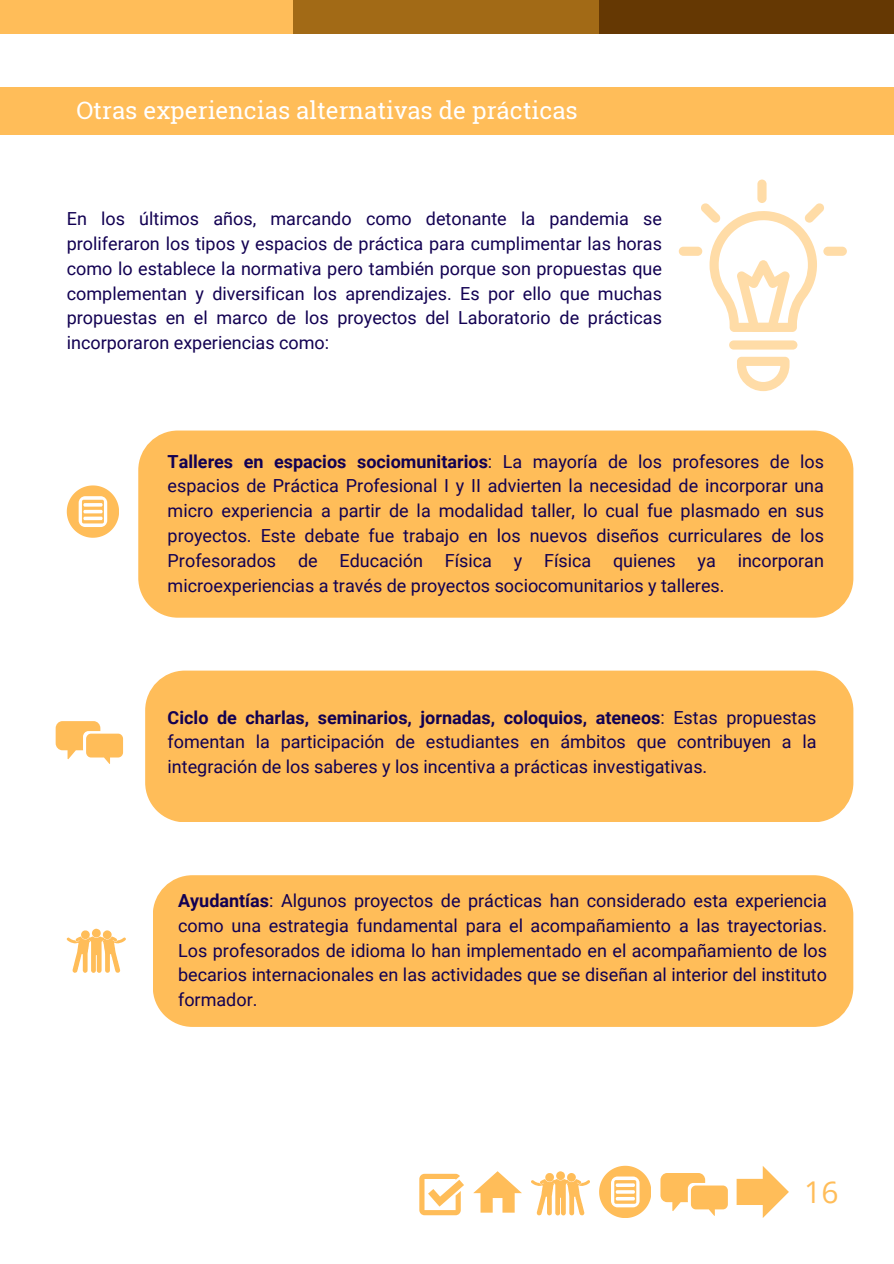
<style>
.page{position:relative;width:894px;height:1264px;background:#fff}
.page>*{position:absolute;margin:0;border:0;box-sizing:border-box;transform-origin:0 0}
.t1{font:30px "Open Sans";color:#ffbd59}
.t2{font:24px "Roboto Slab";color:#fff}
.t3{font:18px/24.8px "Roboto";color:#120052;text-align:justify}
.s1{font-weight:700}
</style>
<div class="page">
<svg style="left:473px;top:1171px;width:48px;height:41px"></svg>
<svg style="left:531px;top:1171px;width:58px;height:44px"></svg>
<svg style="left:599px;top:1165px;width:51px;height:52px"></svg>
<svg style="left:660px;top:1173px;width:67px;height:42px"></svg>
<svg style="left:419px;top:1173px;width:45px;height:42px"></svg>
<svg style="left:736px;top:1166px;width:52px;height:51px"></svg>
<div style="left:0;top:0;width:300px;height:34px;background:#ffbd59"></div>
<div style="left:598px;top:0;width:295px;height:34px;background:#653803"></div>
<div style="left:293px;top:0;width:305px;height:34px;background:#a26a16"></div>
<div style="left:0;top:87px;width:893px;height:47px;background:#ffbd59"></div>
<div style="left:757px;top:179px;width:9px;height:24px;background:#ffdca7;border-radius:5px"></div>
<div style="left:823px;top:247px;width:23px;height:9px;background:#ffdca7;border-radius:5px"></div>
<div style="left:678px;top:247px;width:24px;height:9px;background:#ffdca7;border-radius:5px"></div>
<div style="left:728px;top:340px;width:69px;height:9px;background:#ffdca7;border-radius:5px"></div>
<svg style="left:737px;top:357px;width:52px;height:34px"></svg>
<svg style="left:700px;top:203px;width:124px;height:129px"></svg>
<svg style="left:56px;top:721px;width:67px;height:42px"></svg>
<div style="left:138px;top:430px;width:715px;height:187px;background:#ffbd59"></div>
<div style="left:145px;top:670px;width:708px;height:152px;background:#ffbd59"></div>
<div style="left:153px;top:875px;width:700px;height:151px;background:#ffbd59"></div>
<svg style="left:67px;top:485px;width:51px;height:52px"></svg>
<svg style="left:67px;top:928px;width:58px;height:45px"></svg>
<p class="t2" style="left:76px;top:94px;width:503px">Otras experiencias alternativas de prácticas</p>
<h2 class="t3" style="left:67px;top:207px;width:596px">En los últimos años, marcando como detonante la pandemia se proliferaron los tipos y espacios de práctica para cumplimentar las horas como lo establece la normativa pero también porque son propuestas que complementan y diversifican los aprendizajes. Es por ello que muchas propuestas en el marco de los proyectos del Laboratorio de prácticas incorporaron experiencias como:</h2>
<p class="t3" style="left:167px;top:449px;width:657px"><span class="s1">Talleres en espacios sociomunitarios</span>: La mayoría de los profesores de los espacios de Práctica Profesional I y II advierten la necesidad de incorporar una micro experiencia a partir de la modalidad taller, lo cual fue plasmado en sus proyectos. Este debate fue trabajo en los nuevos diseños curriculares de los Profesorados de Educación Física y Física quienes ya incorporan microexperiencias a través de proyectos sociocomunitarios y talleres.</p>
<p class="t3" style="left:167px;top:705px;width:650px"><span class="s1">Ciclo de charlas, seminarios, jornadas, coloquios, ateneos</span>: Estas propuestas fomentan la participación de estudiantes en ámbitos que contribuyen a la integración de los saberes y los incentiva a prácticas investigativas.</p>
<p class="t3" style="left:178px;top:888px;width:650px"><span class="s1">Ayudantías</span>: Algunos proyectos de prácticas han considerado esta experiencia como una estrategia fundamental para el acompañamiento a las trayectorias.<br>Los profesorados de idioma lo han implementado en el acompañamiento de los becarios internacionales en las actividades que se diseñan al interior del instituto formador.</p>
<h1 class="t1" style="left:804px;top:1170px;width:36px">16</h1>
</div>
